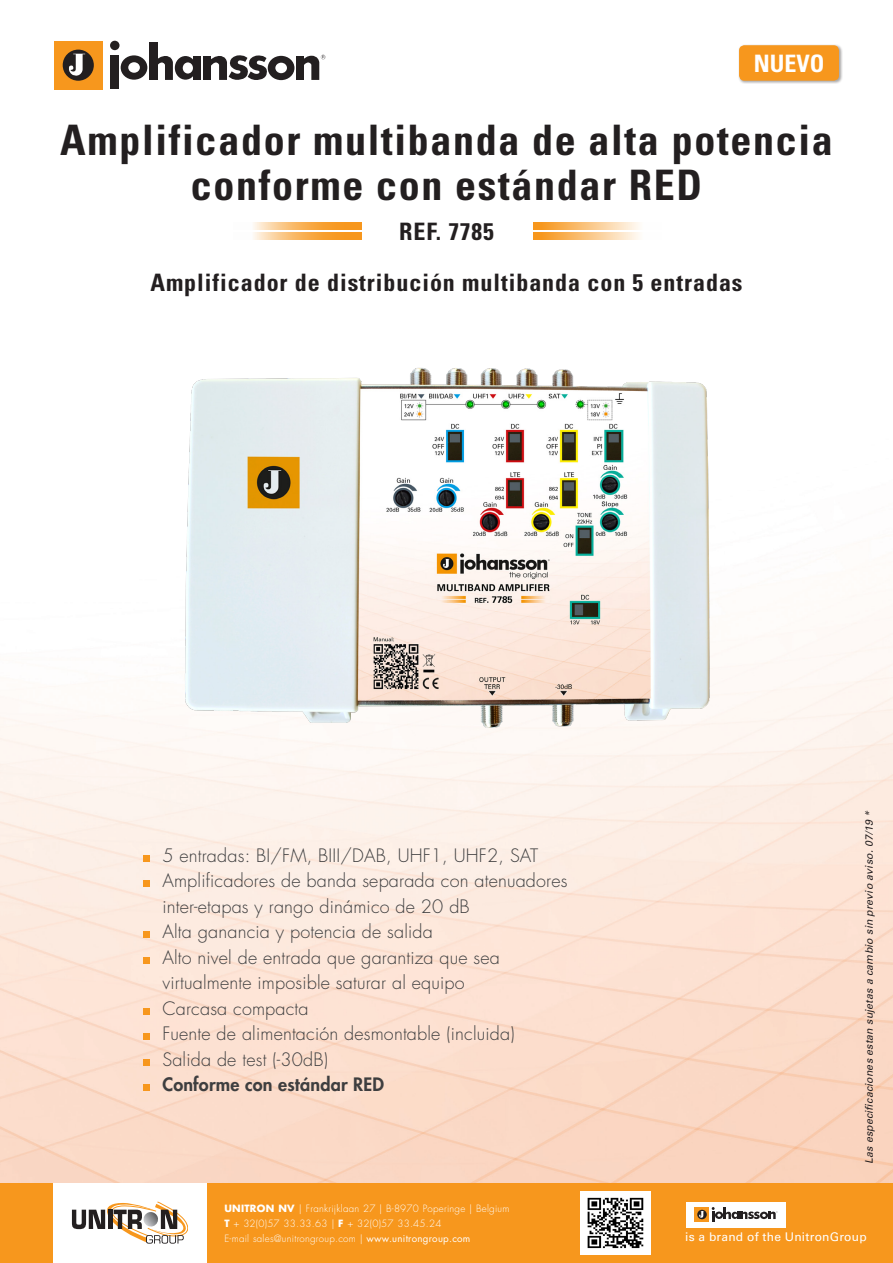
<style>
.page{position:relative;width:893px;height:1263px;background:#fff}
.page>*{position:absolute;margin:0;border:0;box-sizing:border-box;transform-origin:0 0}
.t1{font:700 condensed 42px "Univers LT Std";letter-spacing:.04em;color:#231f20}
.t2{font:700 condensed 24px "Univers LT Std";letter-spacing:.04em;color:#231f20}
.t3{font:700 condensed 24px "Univers LT Std";color:#fff}
.body_opsomming{font:300 18px "Futura Std";letter-spacing:.01em;color:#3e3e3f}
.body_opsomming-2{font:800 18px "Futura Std";letter-spacing:.01em;color:#3e3e3f}
.t4{font:12px "Univers LT Std";letter-spacing:.02em;color:#fff}
.t5{font:italic 10.5px "Univers LT Std";letter-spacing:.015em;color:#231f20}
.Normaal{font:300 9.75px "Futura Std";letter-spacing:.025em;color:#fff}
.s1{font-weight:700}
.s2{font-weight:400}
</style>
<div class="page">
<img style="left:0;top:40px;width:893px;height:1143px">
<div style="left:0;top:1183px;width:893px;height:80px;background:#f7971d"></div>
<div style="left:53px;top:1183px;width:154px;height:80px;background:#fff"></div>
<div style="left:686px;top:1202px;width:100px;height:25px;background:#fff"></div>
<svg style="left:72px;top:1202px;width:116px;height:41px"></svg>
<div style="left:695px;top:1207px;width:14px;height:15px;background:#f7971d"></div>
<svg style="left:697px;top:1210px;width:10px;height:9px"></svg>
<svg style="left:699px;top:1211px;width:5px;height:7px"></svg>
<svg style="left:712px;top:1207px;width:65px;height:15px"></svg>
<div style="left:54px;top:41px;width:48px;height:48px;background:#f7971d"></div>
<div style="left:63px;top:50px;width:31px;height:31px;background:#231f20;border-radius:50%"></div>
<svg style="left:69px;top:54px;width:16px;height:22px"></svg>
<div style="left:111px;top:56px;width:8px;height:33px;background:#231f20"></div>
<div style="left:110px;top:41px;width:10px;height:9px;background:#231f20;border-radius:50%"></div>
<div style="left:149px;top:42px;width:8px;height:38px;background:#231f20"></div>
<div style="left:193px;top:56px;width:8px;height:24px;background:#231f20"></div>
<svg style="left:121px;top:55px;width:75px;height:25px"></svg>
<div style="left:203px;top:56px;width:8px;height:24px;background:#231f20"></div>
<svg style="left:204px;top:55px;width:121px;height:25px"></svg>
<svg style="left:143px;top:855px;width:6px;height:6px"></svg>
<svg style="left:143px;top:881px;width:6px;height:6px"></svg>
<svg style="left:143px;top:932px;width:6px;height:6px"></svg>
<svg style="left:143px;top:957px;width:6px;height:6px"></svg>
<svg style="left:143px;top:1008px;width:6px;height:6px"></svg>
<svg style="left:143px;top:1034px;width:6px;height:6px"></svg>
<svg style="left:143px;top:1059px;width:6px;height:6px"></svg>
<svg style="left:143px;top:1085px;width:6px;height:6px"></svg>
<svg style="left:233px;top:223px;width:128px;height:7px"></svg>
<svg style="left:233px;top:233px;width:128px;height:7px"></svg>
<svg style="left:533px;top:223px;width:129px;height:7px"></svg>
<svg style="left:533px;top:233px;width:129px;height:7px"></svg>
<div style="left:738px;top:44px;width:105px;height:40px;background:#231f20;opacity:.4"></div>
<div style="left:739px;top:45px;width:100px;height:36px;background:#f7971d;border-radius:5px"></div>
<img style="left:96px;top:353px;width:701px;height:391px">
<img style="left:580px;top:1191px;width:70px;height:63px">
<p class="t3" style="left:754px;top:48px;width:72px">NUEVO</p>
<p class="t1" style="left:60px;top:114px;width:774px">Amplificador multibanda de alta potencia</p>
<p class="t1" style="left:191px;top:159px;width:513px">conforme con estándar RED</p>
<p class="t2" style="left:399px;top:217px;width:96px">REF. 7785</p>
<p class="t2" style="left:150px;top:267px;width:594px">Amplificador de distribución multibanda con 5 entradas</p>
<p class="body_opsomming" style="left:162px;top:844px;width:377px">5 entradas: BI/FM, BIII/DAB, UHF1, UHF2, SAT</p>
<p class="body_opsomming" style="left:162px;top:869px;width:407px">Amplificadores de banda separada con atenuadores</p>
<p class="body_opsomming" style="left:162px;top:895px;width:309px">inter-etapas y rango dinámico de 20 dB</p>
<p class="body_opsomming" style="left:162px;top:920px;width:272px">Alta ganancia y potencia de salida</p>
<p class="body_opsomming" style="left:162px;top:946px;width:339px">Alto nivel de entrada que garantiza que sea</p>
<p class="body_opsomming" style="left:162px;top:971px;width:304px">virtualmente imposible saturar al equipo</p>
<p class="body_opsomming" style="left:162px;top:997px;width:148px">Carcasa compacta</p>
<p class="body_opsomming" style="left:162px;top:1022px;width:354px">Fuente de alimentación desmontable (incluida)</p>
<p class="body_opsomming" style="left:162px;top:1048px;width:167px">Salida de test (-30dB)</p>
<p class="body_opsomming-2" style="left:162px;top:1073px;width:223px">Conforme con estándar RED</p>
<p class="t5" style="left:863px;top:1164px;width:354px;rotate:-90deg">Las especificaciones estan sujetas a cambio sin previo aviso. 07/19 *</p>
<p class="Normaal" style="left:224px;top:1202px;width:286px"><span class="s1">UNITRON NV</span> | Frankrijklaan 27 | B-8970 Poperinge | Belgium</p>
<p class="Normaal" style="left:224px;top:1217px;width:218px"><span class="s1">T</span> + 32(0)57 33.33.63 | <span class="s1">F</span> + 32(0)57 33.45.24</p>
<p class="Normaal" style="left:224px;top:1232px;width:247px">E-mail sales@unitrongroup.com | <span class="s2">www.unitrongroup.com</span></p>
<p class="t4" style="left:685px;top:1230px;width:183px">is a brand of the UnitronGroup</p>
</div>
